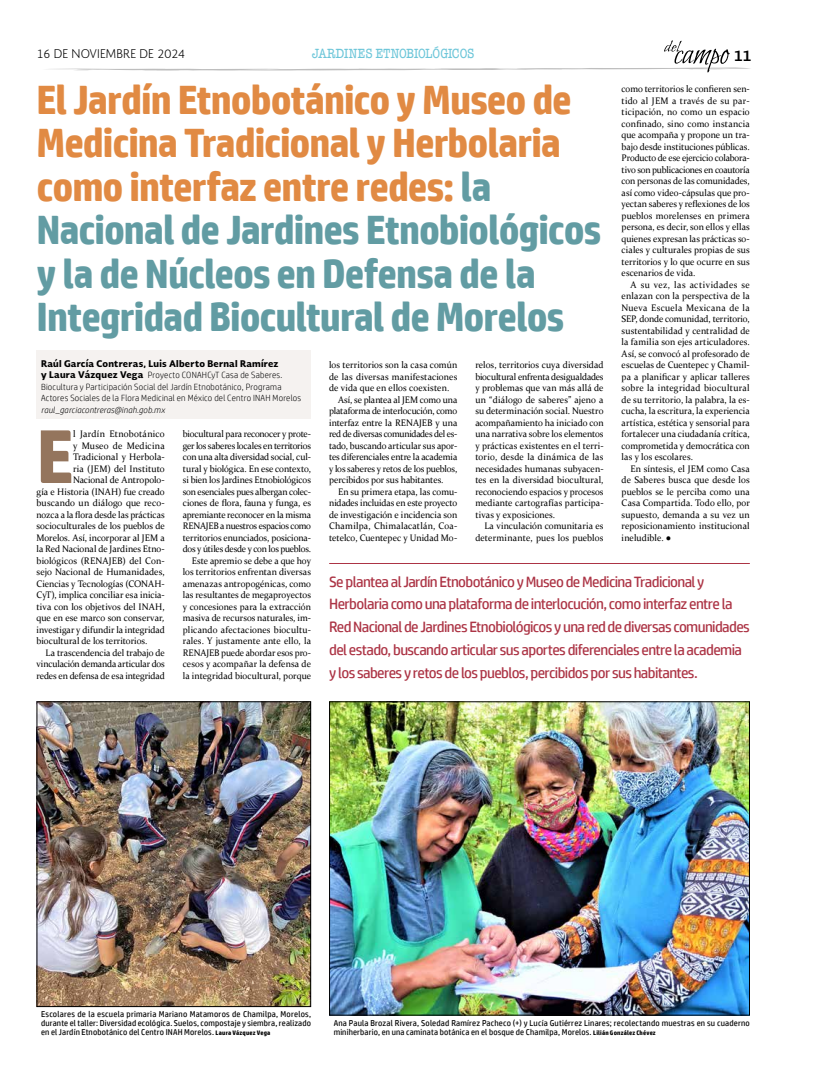
<style>
.page{position:relative;width:823px;height:1089px;background:#fff}
.page>*{position:absolute;margin:0;border:0;box-sizing:border-box;transform-origin:0 0}
.t1{font:700 75.9px "HP Simplified";color:#94755d;scale:.95 1}
.t2{font:700 41px/43.5px "HP Simplified";letter-spacing:-.025em;color:#629ca3;scale:.95 1}
.t3{font:15px/23px "HP Simplified";letter-spacing:-.04em;color:#ac3445}
.t4{font:700 14.4px "Soberana Sans";color:#000;scale:1.06 1}
.t5{font:500 condensed 14px "American Typew LH";color:#6dc6d9;scale:1.1 1}
.t6{font:300 11.7px "Soberana Sans";letter-spacing:.005em;color:#000}
.t7{font:9.5px/11.5px "Constantia";letter-spacing:-.005em;color:#000;text-align:justify;scale:.95 1}
.t8{font:9.5px/11.5px "Constantia";letter-spacing:-.005em;color:#000;text-align:right;scale:.94 1}
.t9{font:9.5px "Constantia";letter-spacing:-.005em;color:#000;scale:.96 1}
.t10{font:9.5px "Constantia";letter-spacing:.02em;color:#000;scale:.96 1}
.t11{font:9.5px "Constantia";letter-spacing:-.03em;color:#000;scale:.95 1}
.t12{font:9.5px "Constantia";letter-spacing:-.03em;color:#000;scale:.94 1}
.t13{font:9.5px "Constantia";letter-spacing:.02em;color:#000;scale:.95 1}
.t14{font:9.5px "Constantia";letter-spacing:.025em;color:#000;scale:.95 1}
.t15{font:9.5px "Constantia";letter-spacing:.015em;color:#000;scale:.95 1}
.t16{font:9.5px "Constantia";letter-spacing:.015em;color:#000;scale:.96 1}
.t17{font:300 9px/11.5px "HP Simplified";letter-spacing:.025em;color:#000;scale:.95 1}
.t18{font:900 9px "Soberana Sans";letter-spacing:.025em;color:#000;scale:.95 1}
.t19{font:italic 300 9px "HP Simplified";letter-spacing:.015em;color:#000;scale:.95 1}
.t20{font:8.5px/9px "HP Simplified";letter-spacing:.02em;color:#000;scale:.96 1}
.s1{color:#e18a43}
.s2{font-family:"Soberana Sans";font-weight:900}
.s3{font-family:"Arial"}
.s4{font-style:italic}
.s5{font-weight:700;font-size:6.5px}
</style>
<div class="page">
<svg style="left:50px;top:40px;width:700px;height:32px"></svg>
<div style="left:37px;top:351px;width:274px;height:68px;background:#f5f2f0"></div>
<img style="left:39px;top:703px;width:270px;height:302px">
<div style="left:37px;top:701px;width:274px;height:306px;border:1px solid #000"></div>
<img style="left:331px;top:703px;width:416px;height:311px">
<div style="left:329px;top:701px;width:420px;height:315px;border:1px solid #000"></div>
<hr style="left:329px;top:563px;width:420px;height:1px;background:#ac3445">
<p class="t6" style="left:37px;top:46px;width:150px">16 DE NOVIEMBRE DE 2024</p>
<h3 class="t5" style="left:312px;top:45px;width:149px">JARDINES ETNOBIOLÓGICOS</h3>
<h3 class="t4" style="left:733px;top:46px;width:19px">11</h3>
<h2 class="t2" style="left:37px;top:77px;width:595px"><span class="s1">El Jardín Etnobotánico y Museo de Medicina Tradicional y Herbolaria como interfaz entre redes:</span> la Nacional de Jardines Etnobiológicos y la de Núcleos en Defensa de la Integridad Biocultural de Morelos</h2>
<p class="t18" style="left:41px;top:357px;width:251px">Raúl García Contreras, Luis Alberto Bernal Ramírez</p>
<p class="t17" style="left:41px;top:369px;width:275px"><span class="s2">y Laura Vázquez Vega</span> Proyecto CONAHCyT Casa de Saberes.<br>Biocultura y Participación Social del Jardín Etnobotánico, Programa<br>Actores Sociales de la Flora Medicinal en México del Centro INAH Morelos</p>
<p class="t19" style="left:41px;top:404px;width:131px">raul_garciacontreras@inah.gob.mx</p>
<h1 class="t1" style="left:37px;top:412px;width:41px">E</h1>
<p class="t10" style="left:73px;top:427px;width:97px">l Jardín Etnobotánico</p>
<p class="t7" style="left:621px;top:83px;width:136px">como territorios le confieren sen&shy;tido al JEM a través de su par&shy;ticipación, no como un espacio confinado, sino como instancia que acompaña y propone un tra&shy;bajo desde instituciones públicas.<br>Producto de ese ejercicio colabora&shy;tivo son publicaciones en coautoría con personas de las comunidades, así como video-cápsulas que pro&shy;yectan saberes y reflexiones de los pueblos morelenses en primera persona, es decir, son ellos y ellas quienes expresan las prácticas so&shy;ciales y culturales propias de sus territorios y lo que ocurre en sus escenarios de vida.</p>
<p class="t7" style="left:621px;top:278px;width:136px;text-indent:9px">A su vez, las actividades se enlazan con la perspectiva de la Nueva Escuela Mexicana de la SEP, donde comunidad, territorio, sustentabilidad y centralidad de la familia son ejes articuladores.<br>Así, se convocó al profesorado de escuelas de Cuentepec y Chamil&shy;pa a planificar y aplicar talleres sobre la integridad biocultural de su territorio, la palabra, la es&shy;cucha, la escritura, la experiencia artística, estética y sensorial para fortalecer una ciudadanía crítica, comprometida y democrática con las y los escolares.</p>
<p class="t7" style="left:621px;top:462px;width:136px;text-indent:9px">En síntesis, el JEM como Casa de Saberes busca que desde los pueblos se le perciba como una Casa Compartida. Todo ello, por supuesto, demanda a su vez un reposicionamiento institucional ineludible. <span class="s3">●</span></p>
<p class="t7" style="left:329px;top:359px;width:136px">los territorios son la casa común</p>
<p class="t13" style="left:329px;top:370px;width:136px">de las diversas manifestaciones</p>
<p class="t15" style="left:329px;top:381px;width:128px">de vida que en ellos coexisten.</p>
<p class="t7" style="left:338px;top:393px;width:127px">Así, se plantea al JEM como una</p>
<p class="t11" style="left:329px;top:404px;width:136px">plataforma de interlocución, como</p>
<p class="t7" style="left:329px;top:416px;width:136px">interfaz entre la RENAJEB y una</p>
<p class="t12" style="left:329px;top:427px;width:138px">red de diversas comunidades del es-</p>
<p class="t7" style="left:329px;top:439px;width:136px">tado, buscando articular sus apor-</p>
<p class="t7" style="left:329px;top:451px;width:136px">tes diferenciales entre la academia</p>
<p class="t7" style="left:329px;top:462px;width:136px">y los saberes y retos de los pueblos,</p>
<p class="t7" style="left:329px;top:474px;width:122px">percibidos por sus habitantes.</p>
<p class="t7" style="left:338px;top:485px;width:127px">En su primera etapa, las comu-</p>
<p class="t8" style="left:329px;top:497px;width:138px">nidades incluidas en este proyecto</p>
<p class="t7" style="left:329px;top:508px;width:136px">de investigación e incidencia son</p>
<p class="t14" style="left:329px;top:519px;width:136px">Chamilpa, Chimalacatlán, Coa-</p>
<p class="t7" style="left:329px;top:531px;width:136px">tetelco, Cuentepec y Unidad Mo-</p>
<p class="t7" style="left:475px;top:359px;width:136px">relos, territorios cuya diversidad biocultural enfrenta desigualdades y problemas que van más allá de un “diálogo de saberes” ajeno a su determinación social. Nuestro acompañamiento ha iniciado con una narrativa sobre los elementos y prácticas existentes en el terri&shy;torio, desde la dinámica de las necesidades humanas subyacen&shy;tes en la diversidad biocultural, reconociendo espacios y procesos mediante cartografías participa&shy;tivas y exposiciones.</p>
<p class="t7" style="left:475px;top:520px;width:136px;text-align:right">La vinculación comunitaria es determinante, pues los pueblos</p>
<p class="t8" style="left:183px;top:428px;width:138px">biocultural para reconocer y prote&shy;ger los saberes locales en territorios con una alta diversidad social, cul&shy;tural y biológica. En ese contexto, si bien los Jardines Etnobiológicos son esenciales pues albergan colec&shy;ciones de flora, fauna y funga, es apremiante reconocer en la misma RENAJEB a nuestros espacios como territorios enunciados, posiciona&shy;dos y útiles desde y con los pueblos.<br>Este apremio se debe a que hoy los territorios enfrentan diversas amenazas antropogénicas, como las resultantes de megaproyectos y concesiones para la extracción masiva de recursos naturales, im&shy;plicando afectaciones biocultu&shy;rales. Y justamente ante ello, la RENAJEB puede abordar esos pro&shy;cesos y acompañar la defensa de la integridad biocultural, porque</p>
<p class="t10" style="left:73px;top:439px;width:97px">y Museo de Medicina</p>
<p class="t9" style="left:73px;top:450px;width:97px">Tradicional y Herbola-</p>
<p class="t16" style="left:73px;top:462px;width:97px">ria (JEM) del Instituto</p>
<p class="t7" style="left:73px;top:474px;width:98px">Nacional de Antropolo-</p>
<p class="t9" style="left:37px;top:485px;width:135px">gía e Historia (INAH) fue creado</p>
<p class="t9" style="left:37px;top:496px;width:135px">buscando un diálogo que reco-</p>
<p class="t8" style="left:37px;top:508px;width:138px">nozca a la flora desde las prácticas</p>
<p class="t9" style="left:37px;top:519px;width:135px">socioculturales de los pueblos de</p>
<p class="t7" style="left:37px;top:531px;width:136px">Morelos. Así, incorporar al JEM a</p>
<p class="t7" style="left:37px;top:543px;width:136px">la Red Nacional de Jardines Etno-</p>
<p class="t9" style="left:37px;top:554px;width:135px">biológicos (RENAJEB) del Con-</p>
<p class="t9" style="left:37px;top:565px;width:135px">sejo Nacional de Humanidades,</p>
<p class="t7" style="left:37px;top:577px;width:136px">Ciencias y Tecnologías (CONAH-</p>
<p class="t7" style="left:37px;top:589px;width:136px">CyT), implica conciliar esa inicia-</p>
<p class="t9" style="left:37px;top:600px;width:135px">tiva con los objetivos del INAH,</p>
<p class="t9" style="left:37px;top:611px;width:135px">que en ese marco son conservar<span class="s4">,</span></p>
<p class="t8" style="left:37px;top:623px;width:138px">investigar y difundir la integridad</p>
<p class="t7" style="left:37px;top:635px;width:118px">biocultural de los territorios.</p>
<p class="t7" style="left:46px;top:646px;width:127px">La trascendencia del trabajo de</p>
<p class="t8" style="left:37px;top:658px;width:138px">vinculación demanda articular dos</p>
<p class="t7" style="left:37px;top:669px;width:136px">redes en defensa de esa integridad</p>
<p class="t3" style="left:329px;top:570px;width:422px">Se plantea al Jardín Etnobotánico y Museo de Medicina Tradicional y Herbolaria como una plataforma de interlocución, como interfaz entre la Red Nacional de Jardines Etnobiológicos y una red de diversas comunidades del estado, buscando articular sus aportes diferenciales entre la academia y los saberes y retos de los pueblos, percibidos por sus habitantes.</p>
<p class="t20" style="left:41px;top:1010px;width:282px;text-align:justify">Escolares de la escuela primaria Mariano Matamoros de Chamilpa, Morelos, durante el taller: Diversidad ecológica. Suelos, compostaje y siembra, realizado en el Jardín Etnobotánico del Centro INAH Morelos. <span class="s5">Laura Vázquez Vega</span></p>
<p class="t20" style="left:333px;top:1019px;width:434px">Ana Paula Brozal Rivera, Soledad Ramírez Pacheco (+) y Lucía Gutiérrez Linares; recolectando muestras en su cuaderno miniherbario, en una caminata botánica en el bosque de Chamilpa, Morelos. <span class="s5">Lilián González Chévez</span></p>
</div>
